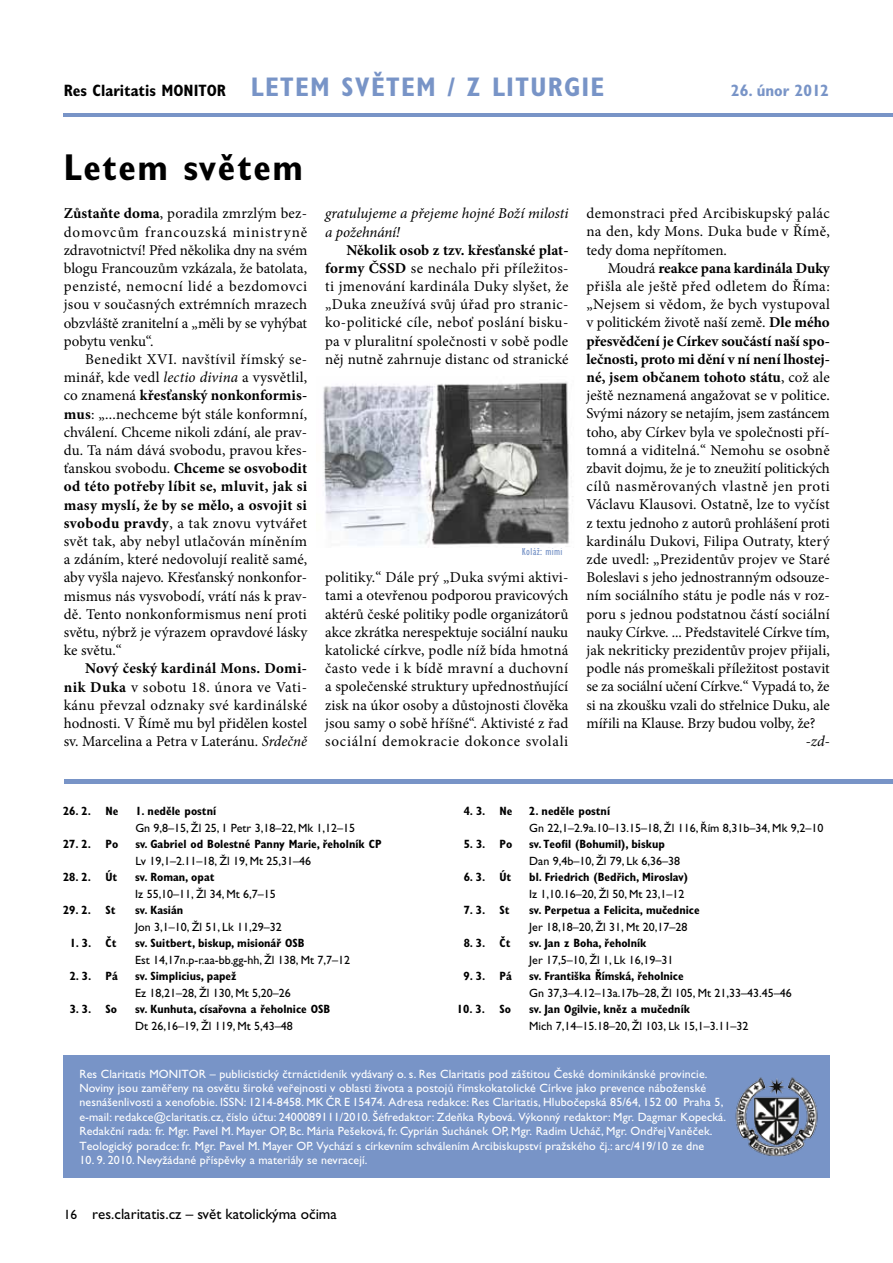
<style>
.page{position:relative;width:893px;height:1263px;background:#fff}
.page>*{position:absolute;margin:0;border:0;box-sizing:border-box;transform-origin:0 0}
.t1{font:700 condensed 37.5px "Gill Sans Std";letter-spacing:.04em;color:#000}
.t2{font:700 condensed 27px "Gill Sans Std";letter-spacing:.05em;color:#7894c7}
.t3{font:700 condensed 16.5px "Gill Sans Std";color:#000}
.t4{font:700 condensed 16.5px "Gill Sans Std";color:#7894c7}
.t5{font:15px/18.1px "Minion Pro";color:#000;text-align:justify}
.t6{font:italic 15px/18.1px "Minion Pro";color:#000}
.t7{font:15px "Gill Sans Std";color:#000}
.t8{font:12px/14.4px "Gill Sans Std";letter-spacing:.01em;color:#fff}
.t9{font:12px "Gill Sans Std";color:#000}
.t10{font:700 condensed 12px "Gill Sans Std";color:#000}
.t11{font:condensed 11.25px "Gill Sans Std";letter-spacing:.03em;color:#7894c7}
.s1{font-weight:700}
.s2{font-style:italic}
.s3{font-size:13.5px}
</style>
<div class="page">
<hr style="left:64px;top:113px;width:829px;height:4px;background:#7894c7">
<div style="left:64px;top:1056px;width:766px;height:122px;background:#7894c7"></div>
<img style="left:735px;top:1077px;width:83px;height:80px">
<hr style="left:64px;top:780px;width:829px;height:4px;background:#7894c7">
<img style="left:323px;top:382px;width:250px;height:164px">
<h2 class="t2" style="left:251px;top:71px;width:256px">LETEM SVĚTEM / Z LiturgiE</h2>
<p class="t3" style="left:64px;top:81px;width:164px">Res Claritatis MONITOR</p>
<p class="t4" style="left:731px;top:81px;width:100px">26. únor 2012</p>
<h1 class="t1" style="left:64px;top:145px;width:241px">Letem světem</h1>
<p class="t5" style="left:64px;top:205px;width:245px"><span class="s1">Zůstaňte doma</span>, poradila zmrzlým bez&shy;domovcům francouzská ministryně zdravotnictví! Před několika dny na svém blogu Francouzům vzkázala, že batolata, penzisté, nemocní lidé a bezdomovci jsou v současných extrémních mrazech obzvláště zranitelní a „měli by se vyhýbat pobytu venku“.</p>
<p class="t5" style="left:64px;top:350px;width:245px;text-indent:21px">Benedikt XVI. navštívil římský se&shy;minář, kde vedl <span class="s2">lectio divina</span> a vysvětlil, co znamená <span class="s1">křesťanský nonkonformis&shy;mus</span>: „...nechceme být stále konformní, chválení. Chceme nikoli zdání, ale prav&shy;du. Ta nám dává svobodu, pravou křes&shy;ťanskou svobodu. <span class="s1">Chceme se osvobodit od této potřeby líbit se, mluvit, jak si masy myslí, že by se mělo, a osvojit si svobodu pravdy</span>, a tak znovu vytvářet svět tak, aby nebyl utlačován míněním a zdáním, které nedovolují realitě samé, aby vyšla najevo. Křesťanský nonkonfor&shy;mismus nás vysvobodí, vrátí nás k prav&shy;dě. Tento nonkonformismus není proti světu, nýbrž je výrazem opravdové lásky ke světu.“</p>
<p class="t5" style="left:64px;top:659px;width:245px;text-indent:21px"><span class="s1">Nový český kardinál Mons. Domi&shy;nik Duka</span> v sobotu 18. února ve Vati&shy;kánu převzal odznaky své kardinálské hodnosti. V Římě mu byl přidělen kostel sv. Marcelina a Petra v Lateránu. <span class="s2">Srdečně</span></p>
<p class="t6" style="left:325px;top:204px;width:245px">gratulujeme a přejeme hojné Boží milosti a požehnání!</p>
<p class="t5" style="left:325px;top:241px;width:245px;text-indent:21px"><span class="s1">Několik osob z tzv. křesťanské plat&shy;formy ČSSD</span> se nechalo při příležitos&shy;ti jmenování kardinála Duky slyšet, že „Duka zneužívá svůj úřad pro stranic&shy;ko-politické cíle, neboť poslání bisku&shy;pa v pluralitní společnosti v sobě podle něj nutně zahrnuje distanc od stranické</p>
<p class="t11" style="left:522px;top:545px;width:42px">Koláž: mimi</p>
<p class="t5" style="left:325px;top:568px;width:245px">politiky.“ Dále prý „Duka svými aktivi&shy;tami a otevřenou podporou pravicových aktérů české politiky podle organizátorů akce zkrátka nerespektuje sociální nauku katolické církve, podle níž bída hmotná často vede i k bídě mravní a duchovní a společenské struktury upřednostňující zisk na úkor osoby a důstojnosti člověka jsou samy o sobě hříšné“. Aktivisté z řad sociální demokracie dokonce svolali</p>
<p class="t5" style="left:586px;top:204px;width:245px">demonstraci před Arcibiskupský palác na den, kdy Mons. Duka bude v Římě, tedy doma nepřítomen.</p>
<p class="t5" style="left:586px;top:259px;width:245px;text-indent:21px">Moudrá <span class="s1">reakce pana kardinála Duky </span>přišla ale ještě před odletem do Říma: „Nejsem si vědom, že bych vystupoval v politickém životě naší země. <span class="s1">Dle mého přesvědčení je Církev součástí naší spo&shy;lečnosti, proto mi dění v ní není lhostej&shy;né, jsem občanem tohoto státu</span>, což ale ještě neznamená angažovat se v politice.<br>Svými názory se netajím, jsem zastáncem toho, aby Církev byla ve společnosti pří&shy;tomná a viditelná.“ Nemohu se osobně zbavit dojmu, že je to zneužití politických cílů nasměrovaných vlastně jen proti Václavu Klausovi. Ostatně, lze to vyčíst z textu jednoho z autorů prohlášení proti kardinálu Dukovi, Filipa Outraty, který zde uvedl: „Prezidentův projev ve Staré Boleslavi s jeho jednostranným odsouze&shy;ním sociálního státu je podle nás v roz&shy;poru s jednou podstatnou částí sociální nauky Církve. ... Představitelé Církve tím, jak nekriticky prezidentův projev přijali, podle nás promeškali příležitost postavit se za sociální učení Církve.“ Vypadá to, že si na zkoušku vzali do střelnice Duku, ale mířili na Klause. Brzy budou volby, že?</p>
<p class="t6" style="left:806px;top:732px;width:25px">-zd-</p>
<p class="t10" style="left:63px;top:804px;width:57px">26. 2. Ne</p>
<p class="t10" style="left:135px;top:804px;width:82px">1. neděle postní</p>
<p class="t9" style="left:135px;top:821px;width:221px">Gn 9,8–15, Žl 25, 1 Petr 3,18–22, Mk 1,12–15</p>
<p class="t10" style="left:63px;top:837px;width:57px">27. 2. Po</p>
<p class="t10" style="left:135px;top:837px;width:248px">sv. Gabriel od Bolestné Panny Marie, řeholník CP</p>
<p class="t9" style="left:135px;top:854px;width:177px">Lv 19,1–2.11–18, Žl 19, Mt 25,31–46</p>
<p class="t10" style="left:63px;top:870px;width:56px">28. 2. Út</p>
<p class="t10" style="left:135px;top:870px;width:81px">sv. Roman, opat</p>
<p class="t9" style="left:135px;top:887px;width:142px">Iz 55,10–11, Žl 34, Mt 6,7–15</p>
<p class="t10" style="left:63px;top:903px;width:54px">29. 2. St</p>
<p class="t10" style="left:135px;top:903px;width:49px">sv. Kasián</p>
<p class="t9" style="left:135px;top:920px;width:148px">Jon 3,1–10, Žl 51, Lk 11,29–32</p>
<p class="t10" style="left:70px;top:936px;width:48px">1. 3. Čt</p>
<p class="t10" style="left:135px;top:936px;width:171px">sv. Suitbert, biskup, misionář OSB</p>
<p class="t9" style="left:135px;top:953px;width:216px">Est 14,17n.p-r.aa-bb.gg-hh, Žl 138, Mt 7,7–12</p>
<p class="t10" style="left:70px;top:969px;width:50px">2. 3. Pá</p>
<p class="t10" style="left:135px;top:969px;width:103px">sv. Simplicius, papež</p>
<p class="t9" style="left:135px;top:986px;width:157px">Ez 18,21–28, Žl 130, Mt 5,20–26</p>
<p class="t10" style="left:70px;top:1002px;width:49px">3. 3. So</p>
<p class="t10" style="left:135px;top:1002px;width:197px">sv. Kunhuta, císařovna a řeholnice OSB</p>
<p class="t9" style="left:135px;top:1019px;width:159px">Dt 26,16–19, Žl 119, Mt 5,43–48</p>
<p class="t10" style="left:464px;top:804px;width:50px">4. 3. Ne</p>
<p class="t10" style="left:529px;top:804px;width:82px">2. neděle postní</p>
<p class="t9" style="left:529px;top:821px;width:296px">Gn 22,1–2.9a.10–13.15–18, Žl 116, Řím 8,31b–34, Mk 9,2–10</p>
<p class="t10" style="left:464px;top:837px;width:50px">5. 3. Po</p>
<p class="t10" style="left:529px;top:837px;width:137px">sv. Teofil (Bohumil), biskup</p>
<p class="t9" style="left:529px;top:854px;width:152px">Dan 9,4b–10, Žl 79, Lk 6,36–38</p>
<p class="t10" style="left:464px;top:870px;width:49px">6. 3. Út</p>
<p class="t10" style="left:529px;top:870px;width:160px">bl. Friedrich (Bedřich, Miroslav)</p>
<p class="t9" style="left:529px;top:887px;width:157px">Iz 1,10.16–20, Žl 50, Mt 23,1–12</p>
<p class="t10" style="left:464px;top:903px;width:47px">7. 3. St</p>
<p class="t10" style="left:529px;top:903px;width:172px">sv. Perpetua a Felicita, mučednice</p>
<p class="t9" style="left:529px;top:920px;width:160px">Jer 18,18–20, Žl 31, Mt 20,17–28</p>
<p class="t10" style="left:464px;top:936px;width:48px">8. 3. Čt</p>
<p class="t10" style="left:529px;top:936px;width:119px">sv. Jan z Boha, řeholník</p>
<p class="t9" style="left:529px;top:953px;width:146px">Jer 17,5–10, Žl 1, Lk 16,19–31</p>
<p class="t10" style="left:464px;top:969px;width:50px">9. 3. Pá</p>
<p class="t10" style="left:529px;top:969px;width:156px">sv. Františka Římská, řeholnice</p>
<p class="t9" style="left:529px;top:986px;width:264px">Gn 37,3–4.12–13a.17b–28, Žl 105, Mt 21,33–43.45–46</p>
<p class="t10" style="left:457px;top:1002px;width:56px">10. 3. So</p>
<p class="t10" style="left:529px;top:1002px;width:162px">sv. Jan Ogilvie, kněz a mučedník</p>
<p class="t9" style="left:529px;top:1019px;width:221px">Mich 7,14–15.18–20, Žl 103, Lk 15,1–3.11–32</p>
<p class="t8" style="left:79px;top:1066px;width:648px">Res Claritatis MONITOR – publicistický čtrnáctideník vydávaný o. s. Res Claritatis pod záštitou České dominikánské provincie.<br>Noviny jsou zaměřeny na osvětu široké veřejnosti v oblasti života a postojů římskokatolické Církve jako prevence náboženské nesnášenlivosti a xenofobie. ISSN: 1214-8458. MK ČR E 15474. Adresa redakce: Res Claritatis, Hlubočepská 85/64, 152 00 Praha 5, e-mail: redakce@claritatis.cz, číslo účtu: 2400089111/2010. Šéfredaktor: Zdeňka Rybová. Výkonný redaktor: Mgr. Dagmar Kopecká.<br>Redakční rada: fr. Mgr. Pavel M. Mayer OP, Bc. Mária Pešeková, fr. Cyprián Suchánek OP, Mgr. Radim Ucháč, Mgr. Ondřej Vaněček.<br>Teologický poradce: fr. Mgr. Pavel M. Mayer OP. Vychází s církevním schválením Arcibiskupství pražského čj.: arc/419/10 ze dne</p>
<p class="t8" style="left:79px;top:1153px;width:290px">10. 9. 2010. Nevyžádané příspěvky a materiály se nevracejí.</p>
<p class="t7" style="left:64px;top:1206px;width:275px"><span class="s3">16</span> res.claritatis.cz – svět katolickýma očima</p>
</div>
